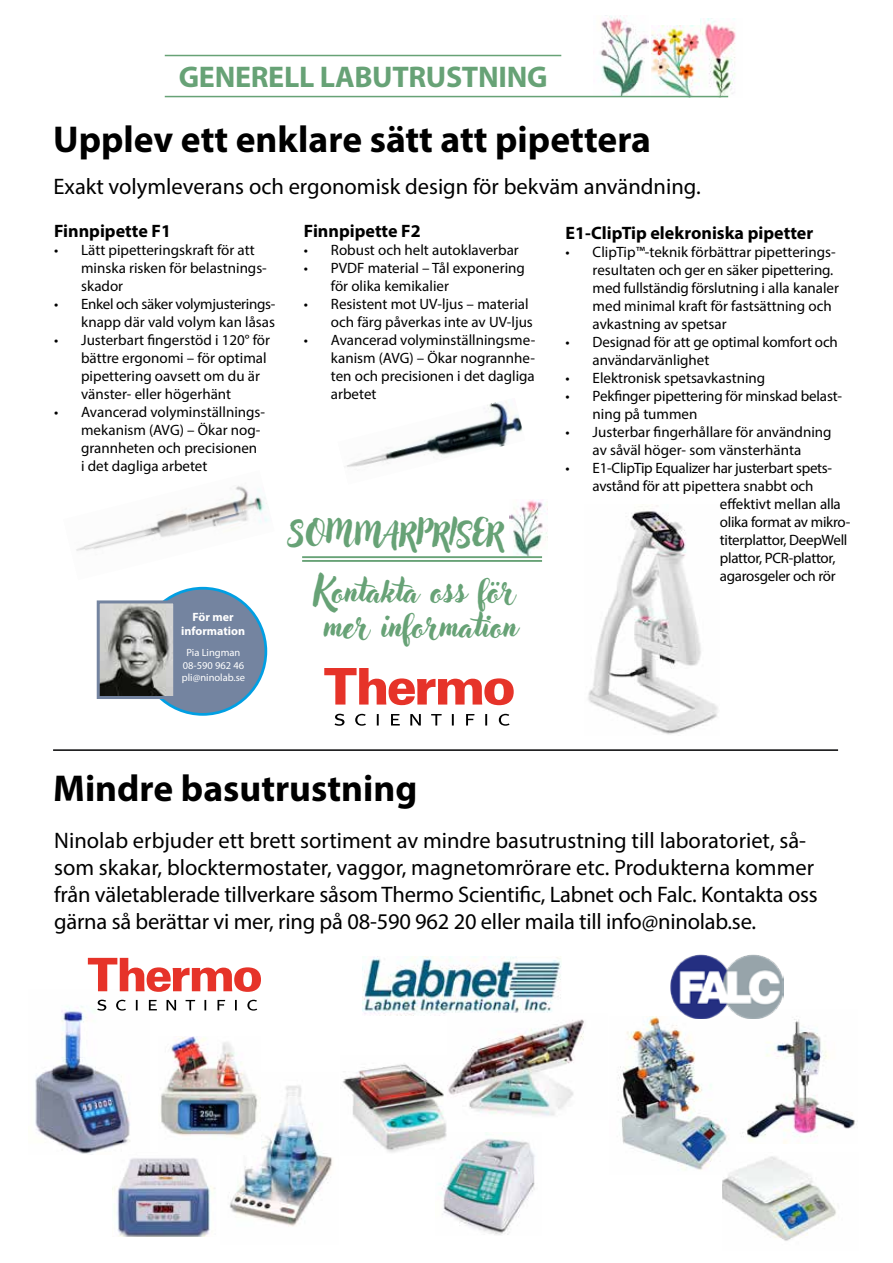
<style>
.page{position:relative;width:893px;height:1263px;background:#fff}
.page>*{position:absolute;margin:0;border:0;box-sizing:border-box;transform-origin:0 0}
.t1{font:700 37.5px "Myriad Pro";color:#000}
.t2{font:33px/34.5px "Adlery Pro";color:#67a276}
.t3{font:700 30px "Myriad Pro";letter-spacing:-.01em;color:#67a276}
.t4{font:28.2px "Adlery Pro";color:#67a276}
.t5{font:22.5px/27px "Myriad Pro";color:#000}
.t6{font:700 18px "Myriad Pro";color:#000}
.t7{font:15px/18px "Myriad Pro";color:#000}
.t8{font:15px/18px "Myriad Pro";letter-spacing:-.02em;color:#000;text-align:right}
.t9{font:700 12px/14.4px "Myriad Pro";color:#fff;text-align:center}
.t10{font:10.5px/12.6px "Myriad Pro";color:#fff;text-align:center}
</style>
<div class="page">
<hr style="left:165px;top:55px;width:396px;height:1px;background:#67a276">
<img style="left:594px;top:16px;width:55px;height:80px">
<img style="left:651px;top:25px;width:49px;height:73px">
<img style="left:701px;top:18px;width:35px;height:79px">
<hr style="left:165px;top:96px;width:563px;height:1px;background:#67a276">
<hr style="left:53px;top:749px;width:785px;height:2px;background:#030304">
<img style="left:588px;top:505px;width:130px;height:230px">
<img style="left:76px;top:486px;width:193px;height:65px">
<img style="left:346px;top:401px;width:176px;height:66px">
<div style="left:140px;top:588px;width:126px;height:126px;background:#7484a0;border-radius:50%"></div>
<div style="left:138px;top:587px;width:129px;height:129px;border:3px solid #009fe3;border-radius:50%"></div>
<img style="left:101px;top:604px;width:71px;height:91px">
<div style="left:97px;top:600px;width:79px;height:99px;border:3px solid #7484a0"></div>
<svg style="left:324px;top:668px;width:190px;height:37px"></svg>
<svg style="left:335px;top:714px;width:175px;height:12px"></svg>
<img style="left:618px;top:1016px;width:109px;height:154px">
<img style="left:35px;top:999px;width:115px;height:155px">
<img style="left:229px;top:1085px;width:103px;height:142px">
<img style="left:438px;top:1133px;width:97px;height:102px">
<img style="left:342px;top:1063px;width:105px;height:93px">
<img style="left:722px;top:1153px;width:114px;height:88px">
<img style="left:741px;top:1018px;width:114px;height:125px">
<img style="left:670px;top:954px;width:113px;height:64px">
<img style="left:362px;top:957px;width:199px;height:59px">
<svg style="left:88px;top:958px;width:173px;height:34px"></svg>
<svg style="left:97px;top:1000px;width:160px;height:11px"></svg>
<img style="left:113px;top:1153px;width:102px;height:84px">
<img style="left:158px;top:1037px;width:103px;height:118px">
<img style="left:447px;top:1013px;width:137px;height:103px">
<img style="left:509px;top:499px;width:39px;height:57px">
<hr style="left:302px;top:556px;width:240px;height:2px;background:#67a276">
<hr style="left:302px;top:560px;width:240px;height:2px;background:#67a276">
<h3 class="t3" style="left:179px;top:57px;width:370px">GENERELL LABUTRUSTNING</h3>
<h1 class="t1" style="left:53px;top:114px;width:599px">Upplev ett enklare sätt att pipettera</h1>
<h3 class="t5" style="left:54px;top:173px;width:649px">Exakt volymleverans och ergonomisk design för bekväm användning.</h3>
<p class="t6" style="left:566px;top:221px;width:249px">E1-ClipTip elekroniska pipetter</p>
<p class="t7" style="left:593px;top:243px;width:248px;text-indent:-27px">• ClipTip™-teknik förbättrar pipetterings&shy;resultaten och ger en säker pipettering. med fullständig förslutning i alla kanaler med minimal kraft för fastsättning och avkastning av spetsar</p>
<p class="t7" style="left:593px;top:333px;width:247px;text-indent:-27px">• Designad för att ge optimal komfort och användarvänlighet</p>
<p class="t7" style="left:566px;top:369px;width:201px">• Elektronisk spetsavkastning</p>
<p class="t7" style="left:593px;top:387px;width:251px;text-indent:-27px">• Pekfinger pipettering för minskad belast&shy;ning på tummen</p>
<p class="t7" style="left:566px;top:423px;width:267px;text-align:center">• Justerbar fingerhållare för användning av såväl höger- som vänsterhänta</p>
<p class="t8" style="left:566px;top:459px;width:268px">• E1-ClipTip Equalizer har justerbart spets-</p>
<p class="t7" style="left:593px;top:477px;width:222px">avstånd för att pipettera snabbt och</p>
<p class="t7" style="left:720px;top:495px;width:122px">effektivt mellan alla</p>
<p class="t8" style="left:720px;top:513px;width:132px">olika format av mikro-</p>
<p class="t8" style="left:720px;top:531px;width:129px">titerplattor, DeepWell</p>
<p class="t8" style="left:720px;top:549px;width:117px">plattor, PCR-plattor,</p>
<p class="t8" style="left:720px;top:567px;width:117px">agarosgeler och rör</p>
<p class="t6" style="left:54px;top:219px;width:118px">Finnpipette F1</p>
<p class="t7" style="left:81px;top:241px;width:187px;text-indent:-27px">• Lätt pipetteringskraft för att minska risken för belastnings&shy;skador</p>
<p class="t8" style="left:54px;top:295px;width:223px">• Enkel och säker volymjusterings&shy;knapp där vald volym kan låsas</p>
<p class="t7" style="left:81px;top:331px;width:190px;text-indent:-27px">• Justerbart fingerstöd i 120° för bättre ergonomi – för optimal pipettering oavsett om du är vänster- eller högerhänt</p>
<p class="t7" style="left:81px;top:403px;width:185px;text-indent:-27px">• Avancerad volyminställnings&shy;mekanism (AVG) – Ökar nog&shy;grannheten och precisionen<br>i det dagliga arbetet</p>
<p class="t6" style="left:304px;top:219px;width:118px">Finnpipette F2</p>
<p class="t7" style="left:304px;top:241px;width:216px">• Robust och helt autoklaverbar</p>
<p class="t7" style="left:331px;top:259px;width:196px;text-indent:-27px">• PVDF material – Tål exponering för olika kemikalier</p>
<p class="t7" style="left:304px;top:295px;width:230px;text-align:right">• Resistent mot UV-ljus – material och färg påverkas inte av UV-ljus</p>
<p class="t7" style="left:331px;top:331px;width:206px;text-align:justify;text-indent:-27px">• Avancerad volyminställningsme&shy;kanism (AVG) – Ökar nogrannhe&shy;ten och precisionen i det dagliga arbetet</p>
<h3 class="t4" style="left:288px;top:516px;width:216px">SOMMARP RISER</h3>
<h2 class="t2" style="left:314px;top:574px;width:205px">Kontakta oss för mer information</h2>
<p class="t9" style="left:181px;top:609px;width:65px">För mer information</p>
<p class="t10" style="left:182px;top:646px;width:65px">Pia Lingman<br>08-590 962 46 pli@ninolab.se</p>
<h1 class="t1" style="left:53px;top:764px;width:366px">Mindre basutrustning</h1>
<p class="t5" style="left:54px;top:826px;width:765px">Ninolab erbjuder ett brett sortiment av mindre basutrustning till laboratoriet, så&shy;som skakar, blocktermostater, vaggor, magnetomrörare etc. Produkterna kommer från väletablerade tillverkare såsom Thermo Scientific, Labnet och Falc. Kontakta oss gärna så berättar vi mer, ring på 08-590 962 20 eller maila till info@ninolab.se.</p>
</div>
